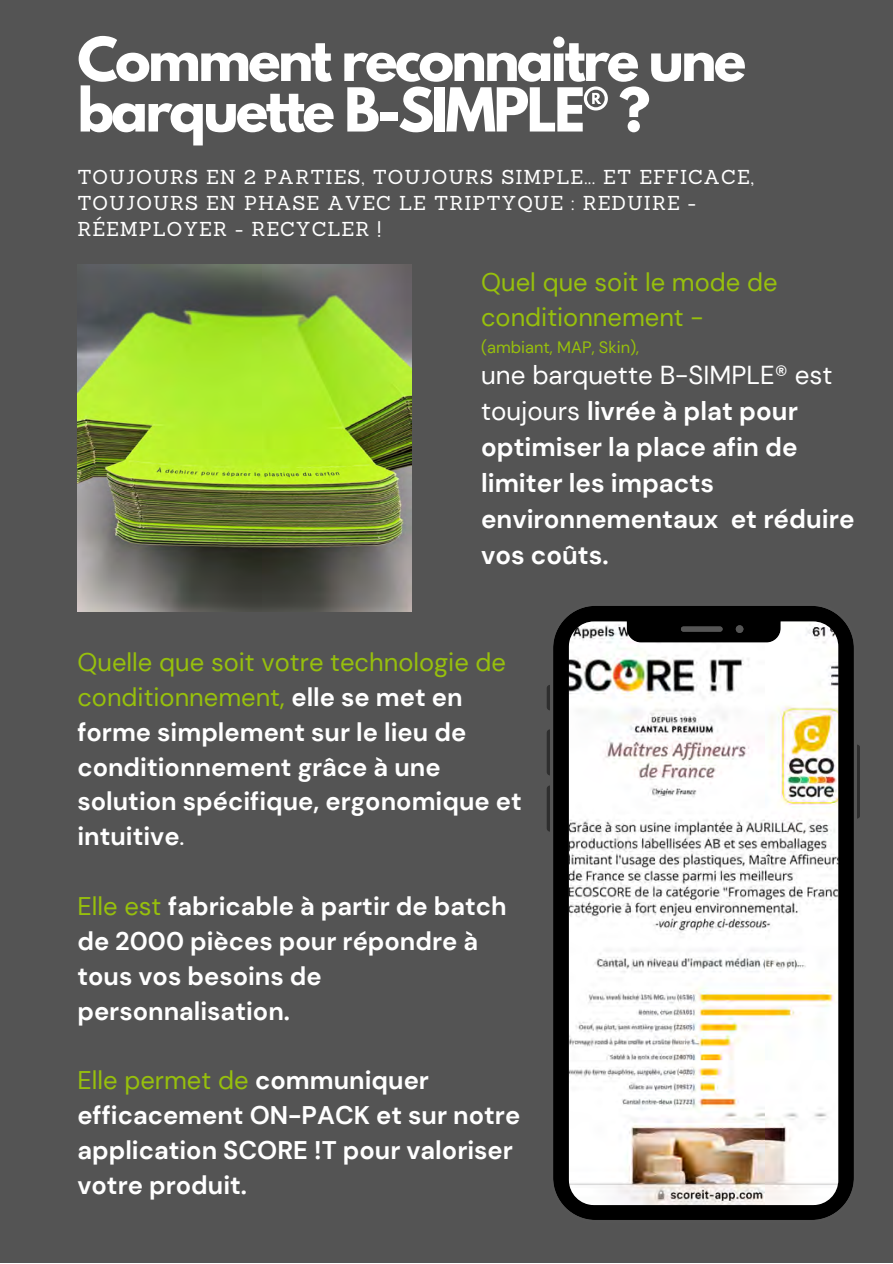
<style>
.page{position:relative;width:893px;height:1264px;background:#fff}
.page>*{position:absolute;margin:0;border:0;box-sizing:border-box;transform-origin:0 0}
.t1{font:700 53.7px/50.6px "League Spartan";letter-spacing:-.05em;color:#fff}
.t2{font:700 25.95px/36px "DM Sans";color:#fff}
.t3{font:700 25.5px/34.8px "DM Sans";color:#fff}
.t4{font:25.5px/35px "DM Sans";color:#97c00c}
.t5{font:19.65px/25.8px "Sanchez";letter-spacing:.05em;color:#fff}
.t6{font:16.5px "DM Sans";color:#97c00c}
.s1{font-weight:400}
.s2{font-weight:400;color:#97c00c}
</style>
<div class="page">
<div style="left:0;top:0;width:892px;height:1262px;background:#545454"></div>
<svg style="left:546px;top:685px;width:4px;height:25px"></svg>
<svg style="left:546px;top:729px;width:4px;height:46px"></svg>
<svg style="left:546px;top:785px;width:4px;height:46px"></svg>
<svg style="left:857px;top:744px;width:2px;height:74px"></svg>
<svg style="left:553px;top:606px;width:301px;height:614px;background:#c3c0bb"></svg>
<img style="left:77px;top:265px;width:334px;height:346px">
<h1 class="t1" style="left:77px;top:41px;width:670px">Comment reconnaitre une barquette B-SIMPLE® ?</h1>
<p class="t5" style="left:77px;top:164px;width:678px">TOUJOURS EN 2 PARTIES, TOUJOURS SIMPLE... ET EFFICACE,<br>TOUJOURS EN PHASE AVEC LE TRIPTYQUE : REDUIRE -<br>RÉEMPLOYER - RECYCLER !</p>
<p class="t4" style="left:481px;top:265px;width:298px">Quel que soit le mode de conditionnement -</p>
<p class="t6" style="left:481px;top:336px;width:160px">(ambiant, MAP, Skin),</p>
<p class="t2" style="left:481px;top:357px;width:375px"><span class="s1">une barquette B-SIMPLE® est toujours</span> livrée à plat pour optimiser la place afin de limiter les impacts environnementaux et réduire vos coûts.</p>
<p class="t3" style="left:77px;top:645px;width:446px"><span class="s2">Quelle que soit votre technologie de conditionnement,</span> elle se met en forme simplement sur le lieu de conditionnement grâce à une solution spécifique, ergonomique et intuitive<span class="s1">.</span></p>
<p class="t3" style="left:77px;top:888px;width:431px"><span class="s2">Elle est</span> fabricable à partir de batch de 2000 pièces pour répondre à tous vos besoins de personnalisation.</p>
<p class="t3" style="left:77px;top:1063px;width:444px"><span class="s2">Elle permet de</span> communiquer efficacement ON-PACK et sur notre application SCORE !T pour valoriser votre produit.</p>
</div>
